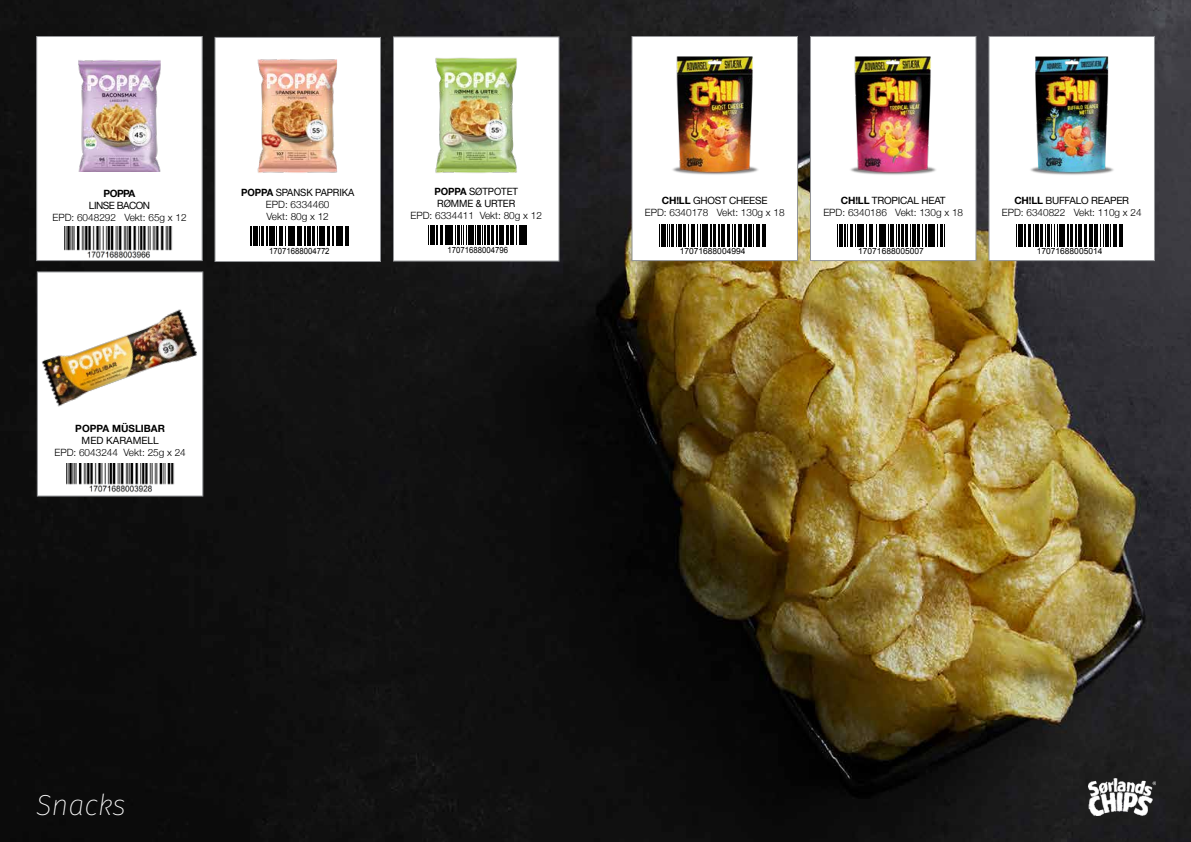
<style>
.page{position:relative;width:1191px;height:842px;background:#fff}
.page>*{position:absolute;margin:0;border:0;box-sizing:border-box;transform-origin:0 0}
.t1{font:italic 200 29px "Fira Sans";color:#fff}
.t2{font:300 10px/12px "Helvetica Neue";color:#000;text-align:center}
.t3{font:10px/12px "Helvetica Neue";letter-spacing:-.01em;color:#000;scale:.96 1}
.t4{font:700 10px "Helvetica Neue";color:#000}
.t5{font:10px "Helvetica Neue";letter-spacing:-.01em;color:#000}
.t6{font:10px "Helvetica Neue";letter-spacing:-.05em;color:#000}
.t7{font:8.6px "Arial";color:#000;scale:.91 1}
.t8{font:8.5px "Arial";color:#000}
.s1{font-weight:700}
.s2{font-weight:400}
</style>
<div class="page">
<img style="left:0;top:0;width:1191px;height:842px">
<img style="left:1089px;top:778px;width:66px;height:37px">
<div style="left:631px;top:36px;width:167px;height:225px;background:#fff;border:1px solid #939598"></div>
<svg style="left:669px;top:224px;width:90px;height:23px"></svg>
<svg style="left:659px;top:224px;width:9px;height:23px"></svg>
<hr style="left:672px;top:224px;width:2px;height:23px;background:#000">
<svg style="left:676px;top:224px;width:3px;height:23px"></svg>
<hr style="left:679px;top:224px;width:3px;height:23px;background:#000">
<hr style="left:683px;top:224px;width:2px;height:23px;background:#000">
<svg style="left:687px;top:224px;width:1px;height:23px"></svg>
<hr style="left:691px;top:224px;width:2px;height:23px;background:#000">
<svg style="left:694px;top:224px;width:7px;height:23px"></svg>
<hr style="left:702px;top:224px;width:2px;height:23px;background:#000">
<hr style="left:705px;top:224px;width:2px;height:23px;background:#000">
<svg style="left:710px;top:224px;width:2px;height:23px"></svg>
<hr style="left:713px;top:224px;width:2px;height:23px;background:#000">
<svg style="left:718px;top:224px;width:4px;height:23px"></svg>
<hr style="left:722px;top:224px;width:3px;height:23px;background:#000">
<hr style="left:727px;top:224px;width:2px;height:23px;background:#000">
<svg style="left:732px;top:224px;width:10px;height:23px"></svg>
<hr style="left:744px;top:224px;width:3px;height:23px;background:#000">
<svg style="left:748px;top:224px;width:5px;height:23px"></svg>
<hr style="left:756px;top:224px;width:2px;height:23px;background:#000">
<svg style="left:759px;top:224px;width:7px;height:23px"></svg>
<div style="left:810px;top:36px;width:166px;height:225px;background:#fff;border:1px solid #939598"></div>
<svg style="left:837px;top:224px;width:11px;height:23px"></svg>
<hr style="left:850px;top:224px;width:2px;height:23px;background:#000">
<svg style="left:855px;top:224px;width:1px;height:23px"></svg>
<hr style="left:858px;top:224px;width:2px;height:23px;background:#000">
<hr style="left:861px;top:224px;width:2px;height:23px;background:#000">
<svg style="left:866px;top:224px;width:11px;height:23px"></svg>
<hr style="left:880px;top:224px;width:2px;height:23px;background:#000">
<hr style="left:883px;top:224px;width:3px;height:23px;background:#000">
<svg style="left:888px;top:224px;width:12px;height:23px"></svg>
<hr style="left:901px;top:224px;width:2px;height:23px;background:#000">
<hr style="left:905px;top:224px;width:3px;height:23px;background:#000">
<svg style="left:910px;top:224px;width:19px;height:23px"></svg>
<hr style="left:929px;top:224px;width:3px;height:23px;background:#000">
<hr style="left:932px;top:224px;width:3px;height:23px;background:#000">
<svg style="left:937px;top:224px;width:1px;height:23px"></svg>
<hr style="left:940px;top:224px;width:3px;height:23px;background:#000">
<svg style="left:944px;top:224px;width:1px;height:23px"></svg>
<img style="left:850px;top:56px;width:86px;height:119px">
<div style="left:988px;top:36px;width:167px;height:225px;background:#fff;border:1px solid #939598"></div>
<svg style="left:1042px;top:224px;width:80px;height:23px"></svg>
<svg style="left:1016px;top:224px;width:10px;height:23px"></svg>
<hr style="left:1028px;top:224px;width:3px;height:23px;background:#000">
<svg style="left:1033px;top:224px;width:3px;height:23px"></svg>
<hr style="left:1036px;top:224px;width:3px;height:23px;background:#000">
<hr style="left:1039px;top:224px;width:3px;height:23px;background:#000">
<svg style="left:1044px;top:224px;width:1px;height:23px"></svg>
<hr style="left:1047px;top:224px;width:3px;height:23px;background:#000">
<svg style="left:1051px;top:224px;width:7px;height:23px"></svg>
<hr style="left:1059px;top:224px;width:2px;height:23px;background:#000">
<hr style="left:1062px;top:224px;width:2px;height:23px;background:#000">
<svg style="left:1066px;top:224px;width:13px;height:23px"></svg>
<hr style="left:1079px;top:224px;width:2px;height:23px;background:#000">
<hr style="left:1084px;top:224px;width:2px;height:23px;background:#000">
<svg style="left:1089px;top:224px;width:5px;height:23px"></svg>
<hr style="left:1095px;top:224px;width:2px;height:23px;background:#000">
<svg style="left:1100px;top:224px;width:13px;height:23px"></svg>
<hr style="left:1114px;top:224px;width:2px;height:23px;background:#000">
<hr style="left:1119px;top:224px;width:2px;height:23px;background:#000">
<svg style="left:1122px;top:224px;width:1px;height:23px"></svg>
<img style="left:1030px;top:56px;width:84px;height:119px">
<img style="left:672px;top:56px;width:86px;height:119px">
<div style="left:36px;top:36px;width:167px;height:225px;background:#fff;border:1px solid #939598"></div>
<img style="left:78px;top:60px;width:83px;height:111px">
<img style="left:65px;top:227px;width:108px;height:32px">
<div style="left:214px;top:37px;width:167px;height:225px;background:#fff;border:1px solid #939598"></div>
<img style="left:257px;top:59px;width:80px;height:114px">
<svg style="left:250px;top:226px;width:10px;height:20px"></svg>
<hr style="left:262px;top:226px;width:2px;height:20px;background:#000">
<svg style="left:266px;top:226px;width:2px;height:20px"></svg>
<hr style="left:269px;top:226px;width:2px;height:20px;background:#000">
<hr style="left:272px;top:226px;width:2px;height:20px;background:#000">
<svg style="left:276px;top:226px;width:13px;height:20px"></svg>
<hr style="left:289px;top:226px;width:3px;height:20px;background:#000">
<hr style="left:292px;top:226px;width:3px;height:20px;background:#000">
<svg style="left:297px;top:226px;width:11px;height:20px"></svg>
<hr style="left:308px;top:226px;width:3px;height:20px;background:#000">
<hr style="left:313px;top:226px;width:2px;height:20px;background:#000">
<svg style="left:317px;top:226px;width:8px;height:20px"></svg>
<hr style="left:327px;top:226px;width:3px;height:20px;background:#000">
<svg style="left:332px;top:226px;width:5px;height:20px"></svg>
<hr style="left:338px;top:226px;width:2px;height:20px;background:#000">
<hr style="left:340px;top:226px;width:3px;height:20px;background:#000">
<hr style="left:345px;top:226px;width:2px;height:20px;background:#000">
<svg style="left:348px;top:226px;width:1px;height:20px"></svg>
<div style="left:37px;top:271px;width:166px;height:225px;background:#fff;border:1px solid #939598"></div>
<img style="left:66px;top:463px;width:108px;height:30px">
<img style="left:36px;top:304px;width:169px;height:108px">
<div style="left:393px;top:36px;width:166px;height:226px;background:#fff;border:1px solid #939598"></div>
<svg style="left:428px;top:225px;width:10px;height:20px"></svg>
<hr style="left:440px;top:225px;width:2px;height:20px;background:#000">
<svg style="left:445px;top:225px;width:2px;height:20px"></svg>
<hr style="left:447px;top:225px;width:3px;height:20px;background:#000">
<hr style="left:450px;top:225px;width:3px;height:20px;background:#000">
<svg style="left:455px;top:225px;width:12px;height:20px"></svg>
<hr style="left:468px;top:225px;width:2px;height:20px;background:#000">
<hr style="left:471px;top:225px;width:2px;height:20px;background:#000">
<svg style="left:475px;top:225px;width:11px;height:20px"></svg>
<hr style="left:487px;top:225px;width:2px;height:20px;background:#000">
<hr style="left:491px;top:225px;width:2px;height:20px;background:#000">
<svg style="left:496px;top:225px;width:8px;height:20px"></svg>
<hr style="left:506px;top:225px;width:2px;height:20px;background:#000">
<svg style="left:510px;top:225px;width:17px;height:20px"></svg>
<img style="left:435px;top:57px;width:82px;height:116px">
<p class="t4" style="left:104px;top:186px;width:33px">POPPA</p>
<p class="t6" style="left:89px;top:199px;width:63px">LINSE BACON</p>
<p class="t2" style="left:52px;top:211px;width:136px">EPD: 6048292 Vekt: 65g x 12</p>
<p class="t2" style="left:241px;top:186px;width:115px"><span class="s1">POPPA</span> <span class="s2">SPANSK PAPRIKA<br></span>EPD: 6334460<br>Vekt: 80g x 12</p>
<p class="t7" style="left:269px;top:245px;width:68px">17071688004772</p>
<p class="t3" style="left:434px;top:186px;width:88px"><span class="s1">POPPA</span> SØTPOTET<br>RØMME &amp; URTER</p>
<p class="t2" style="left:410px;top:208px;width:133px">EPD: 6334411 Vekt: 80g x 12</p>
<p class="t7" style="left:447px;top:244px;width:68px">17071688004796</p>
<p class="t4" style="left:75px;top:421px;width:91px">POPPA MÜSLIBAR</p>
<p class="t5" style="left:82px;top:433px;width:79px">MED KARAMELL</p>
<p class="t2" style="left:54px;top:446px;width:133px">EPD: 6043244 Vekt: 25g x 24</p>
<p class="t2" style="left:645px;top:194px;width:141px"><span class="s1">CH!LL</span> <span class="s2">GHOST CHEESE<br></span>EPD: 6340178 Vekt: 130g x 18</p>
<p class="t8" style="left:679px;top:246px;width:67px">17071688004994</p>
<p class="t2" style="left:823px;top:193px;width:141px"><span class="s1">CH!LL</span> <span class="s2">TROPICAL HEAT<br></span>EPD: 6340186 Vekt: 130g x 18</p>
<p class="t8" style="left:858px;top:246px;width:67px">17071688005007</p>
<p class="t2" style="left:1001px;top:193px;width:141px"><span class="s1">CH!LL</span> <span class="s2">BUFFALO REAPER<br></span>EPD: 6340822 Vekt: 110g x 24</p>
<p class="t8" style="left:1036px;top:246px;width:67px">17071688005014</p>
<h1 class="t1" style="left:36px;top:784px;width:91px">Snacks</h1>
</div>
